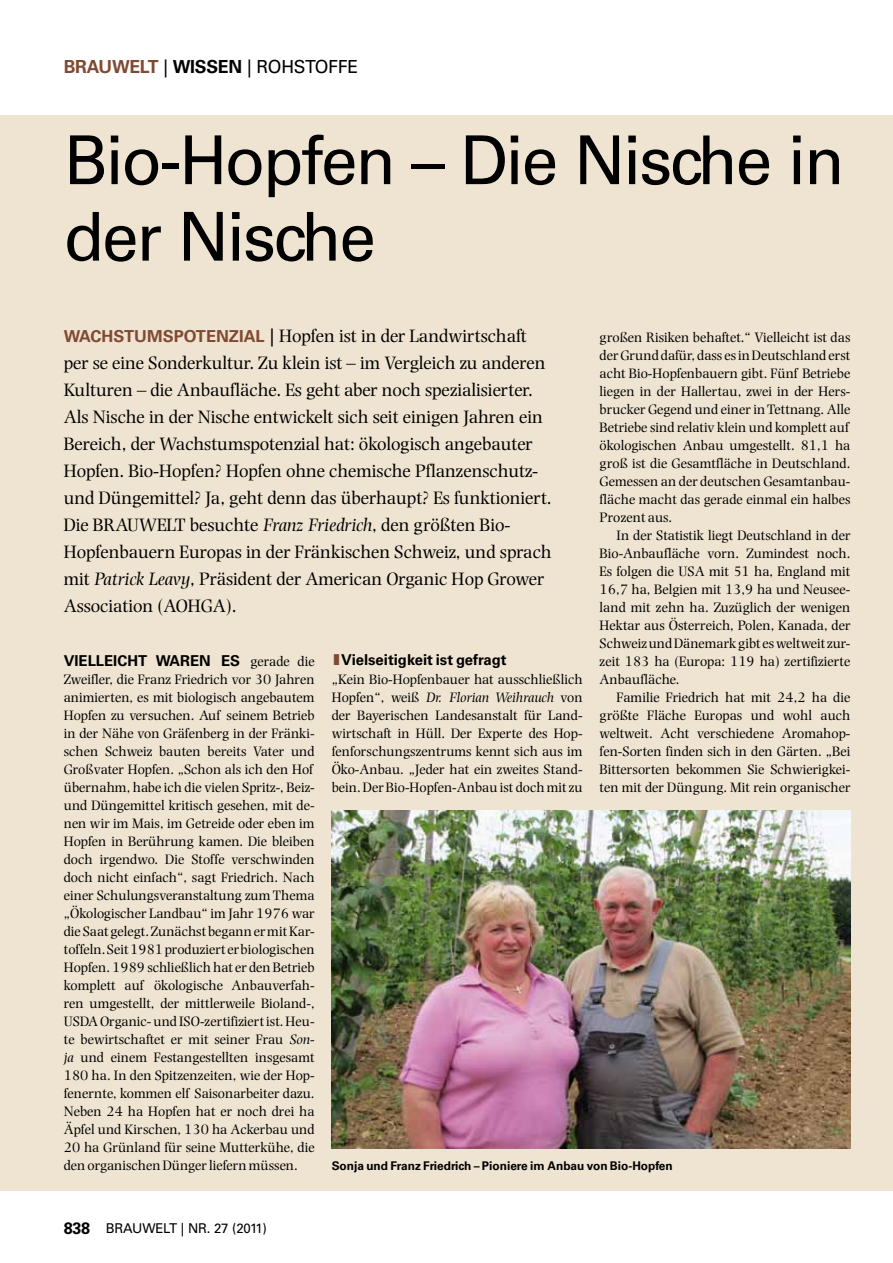
<style>
.page{position:relative;width:893px;height:1263px;background:#fff}
.page>*{position:absolute;margin:0;border:0;box-sizing:border-box;transform-origin:0 0}
.t1{font:67.5px/76.5px "Univers";letter-spacing:-.035em;color:#000}
.t2{font:18.75px/27px "Photina";letter-spacing:-.005em;color:#000}
.t3{font:18px "Univers";letter-spacing:-.015em;color:#000}
.t4{font:700 16.5px "Univers";color:#804a32}
.t5{font:700 15px "Univers";color:#000}
.t6{font:14.25px/18px "Photina";color:#000;text-align:justify}
.t7{font:13.5px "Univers";letter-spacing:-.015em;color:#000}
.t8{font:700 12px "Univers";color:#000}
.s1{font-weight:700;color:#804a32}
.s2{font-weight:700}
.s3{font-family:"Univers";font-size:18px}
.s4{font-style:italic}
.s5{color:#804a32}
.s6{font-weight:700;font-size:16.5px}
</style>
<div class="page">
<div style="left:0;top:115px;width:893px;height:1076px;background:#efe4d1"></div>
<img style="left:332px;top:810px;width:518px;height:338px">
<p class="t3" style="left:64px;top:56px;width:296px"><span class="s1">BRAUWELT</span> | <span class="s2">WISSEN</span> | rohstoffe</p>
<h1 class="t1" style="left:64px;top:122px;width:782px">Bio-Hopfen – Die Nische in der Nische</h1>
<p class="t2" style="left:64px;top:322px;width:489px;text-indent:206px"><span class="s3">|</span> Hopfen ist in der Landwirtschaft per se eine Sonderkultur. Zu klein ist – im Vergleich zu anderen Kulturen – die Anbaufläche. Es geht aber noch spezialisierter.<br>Als Nische in der Nische entwickelt sich seit einigen Jahren ein Bereich, der Wachstumspotenzial hat: ökologisch angebauter Hopfen. Bio-Hopfen? Hopfen ohne chemische Pflanzenschutz&shy;und Düngemittel? Ja, geht denn das überhaupt? Es funktioniert.<br>Die BRAUWELT besuchte <span class="s4">Franz Friedrich</span>, den größten Bio-Hopfenbauern Europas in der Fränkischen Schweiz, und sprach mit <span class="s4">Patrick Leavy</span>, Präsident der American Organic Hop Grower Association (AOHGA).</p>
<p class="t4" style="left:64px;top:326px;width:62px">Wachstu</p>
<p class="t4" style="left:147px;top:326px;width:61px">mspoten</p>
<p class="t4" style="left:229px;top:326px;width:20px">zial</p>
<p class="t6" style="left:600px;top:328px;width:252px;text-align:left">großen Risiken behaftet.“ Vielleicht ist das der Grund dafür, dass es in Deutschland erst acht Bio-Hopfenbauern gibt. Fünf Betriebe liegen in der Hallertau, zwei in der Hers&shy;brucker Gegend und einer in Tettnang. Alle Betriebe sind relativ klein und komplett auf ökologischen Anbau umgestellt. 81,1 ha groß ist die Gesamtfläche in Deutschland.<br>Gemessen an der deutschen Gesamtanbau&shy;fläche macht das gerade einmal ein halbes Prozent aus.</p>
<p class="t6" style="left:600px;top:526px;width:252px;text-indent:17px">In der Statistik liegt Deutschland in der Bio-Anbaufläche vorn. Zumindest noch.<br>Es folgen die USA mit 51 ha, England mit 16,7 ha, Belgien mit 13,9 ha und Neusee&shy;land mit zehn ha. Zuzüglich der wenigen Hektar aus Österreich, Polen, Kanada, der Schweiz und Dänemark gibt es weltweit zur&shy;zeit 183 ha (Europa: 119 ha) zertifizierte Anbaufläche.</p>
<p class="t6" style="left:600px;top:688px;width:252px;text-indent:17px">Familie Friedrich hat mit 24,2 ha die größte Fläche Europas und wohl auch weltweit. Acht verschiedene Aromahop&shy;fen-Sorten finden sich in den Gärten. „Bei Bittersorten bekommen Sie Schwierigkei&shy;ten mit der Düngung. Mit rein organischer</p>
<p class="t6" style="left:64px;top:652px;width:252px;text-align:left;text-indent:187px">gerade die Zweifler, die Franz Friedrich vor 30 Jahren animierten, es mit biologisch angebautem Hopfen zu versuchen. Auf seinem Betrieb in der Nähe von Gräfenberg in der Fränki&shy;schen Schweiz bauten bereits Vater und Großvater Hopfen. „Schon als ich den Hof übernahm, habe ich die vielen Spritz-, Beiz&shy;und Düngemittel kritisch gesehen, mit de&shy;nen wir im Mais, im Getreide oder eben im Hopfen in Berührung kamen. Die bleiben doch irgendwo. Die Stoffe verschwinden doch nicht einfach“, sagt Friedrich. Nach einer Schulungsveranstaltung zum Thema „Ökologischer Landbau“ im Jahr 1976 war die Saat gelegt. Zunächst begann er mit Kar&shy;toffeln. Seit 1981 produziert er biologischen Hopfen. 1989 schließlich hat er den Betrieb komplett auf ökologische Anbauverfah&shy;ren umgestellt, der mittlerweile Bioland-, USDA Organic- und ISO-zertifiziert ist. Heu&shy;te bewirtschaftet er mit seiner Frau <span class="s4">Son&shy;ja</span> und einem Festangestellten insgesamt 180 ha. In den Spitzenzeiten, wie der Hop&shy;fenernte, kommen elf Saisonarbeiter dazu.<br>Neben 24 ha Hopfen hat er noch drei ha Äpfel und Kirschen, 130 ha Ackerbau und 20 ha Grünland für seine Mutterkühe, die den organischen Dünger liefern müssen.</p>
<p class="t5" style="left:332px;top:651px;width:176px"><span class="s5">l</span>Vielseitigkeit ist gefragt</p>
<p class="t5" style="left:64px;top:652px;width:19px">Viellei</p>
<p class="t5" style="left:117px;top:652px;width:51px">cht waren</p>
<p class="t5" style="left:221px;top:652px;width:10px">es</p>
<p class="t6" style="left:332px;top:670px;width:252px">„Kein Bio-Hopfenbauer hat ausschließlich Hopfen“, weiß <span class="s4">Dr. Florian Weihrauch</span> von der Bayerischen Landesanstalt für Land&shy;wirtschaft in Hüll. Der Experte des Hop&shy;fenforschungszentrums kennt sich aus im Öko-Anbau. „Jeder hat ein zweites Stand&shy;bein. Der Bio-Hopfen-Anbau ist doch mit zu</p>
<p class="t8" style="left:332px;top:1159px;width:343px">Sonja und Franz Friedrich – Pioniere im Anbau von Bio-Hopfen</p>
<p class="t7" style="left:64px;top:1221px;width:205px"><span class="s6">838</span> Brauwelt | Nr. 27 (2011)</p>
</div>
